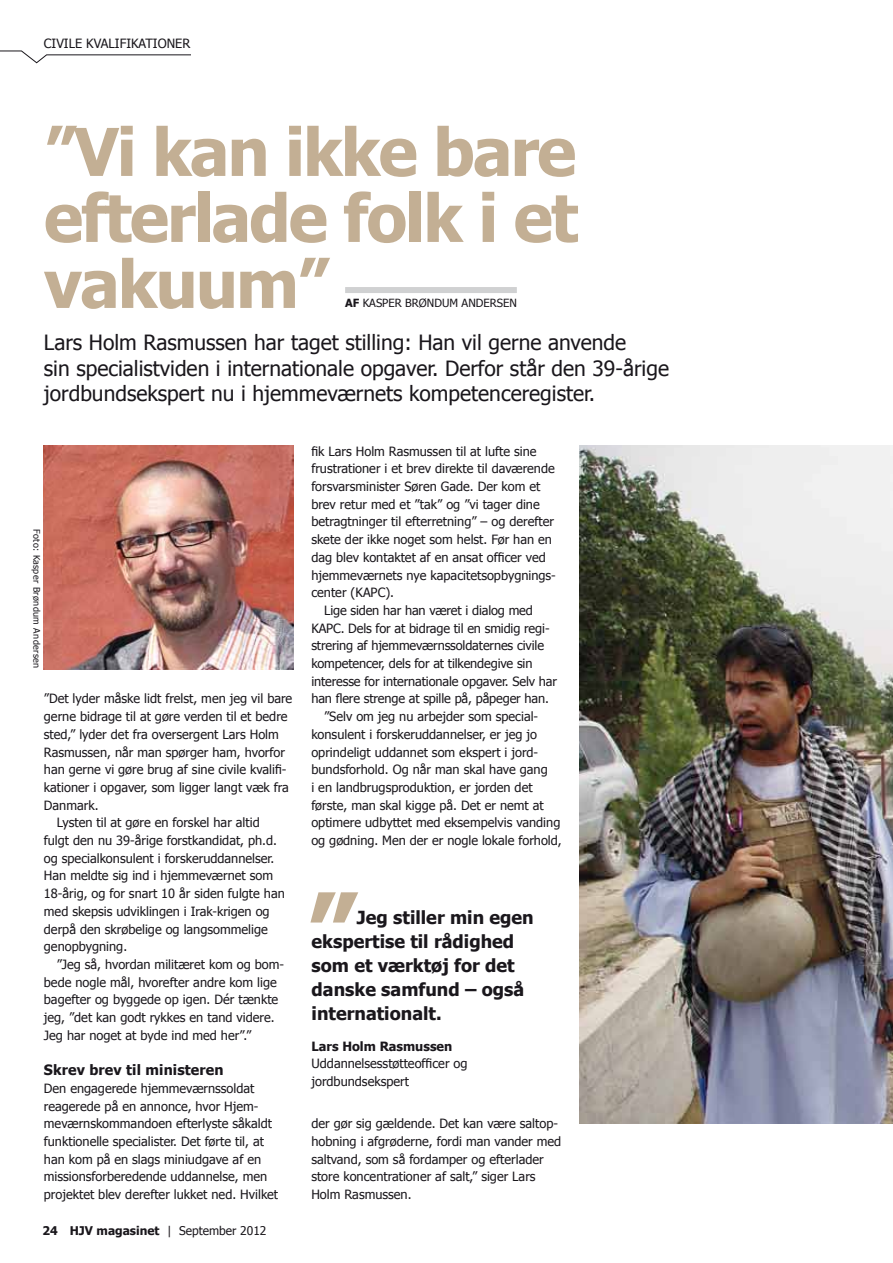
<style>
.page{position:relative;width:893px;height:1263px;background:#fff}
.page>*{position:absolute;margin:0;border:0;box-sizing:border-box;transform-origin:0 0}
.t1{font:700 105px "Tahoma";color:#c3af94}
.t2{font:700 66px/66px "Tahoma";letter-spacing:-.03em;color:#c3af94;text-align:justify}
.t3{font:21px/25.5px "Tahoma";color:#1a171c}
.t4{font:700 18px/24px "Tahoma";color:#1a171c}
.t5{font:700 14.25px "Tahoma";letter-spacing:.01em;color:#1a171c}
.t6{font:12.75px/17.7px "Tahoma";color:#1a171c}
.t7{font:700 12.75px "Tahoma";color:#1a171c}
.t8{font:700 12px "Tahoma";color:#1a171c}
.t9{font:11.25px "Tahoma";color:#1a171c}
.t10{font:9px "Tahoma";letter-spacing:.04em;color:#1a171c}
.s1{font-weight:700}
.s2{font-weight:400}
</style>
<div class="page">
<svg style="left:0;top:50px;width:191px;height:14px"></svg>
<img style="left:44px;top:446px;width:249px;height:223px">
<div style="left:345px;top:287px;width:172px;height:6px;background:#d0d1d2"></div>
<img style="left:580px;top:446px;width:313px;height:677px">
<p class="t6" style="left:44px;top:35px;width:148px">CIVILE KVALIFIKATION ER</p>
<h2 class="t2" style="left:44px;top:117px;width:536px">”Vi kan ikke bare efterlade folk i et vakuum”</h2>
<h3 class="t3" style="left:44px;top:329px;width:627px">Lars Holm Rasmussen har taget stilling: Han vil gerne anvende<br>sin specialistviden i internationale opgaver. Derfor står den 39-årige jordbundsekspert nu i hjemmeværnets kompetenceregister.</h3>
<p class="t9" style="left:345px;top:295px;width:32px"><span class="s1">Af</span> Kasper</p>
<p class="t9" style="left:405px;top:295px;width:86px">Brøndum Anderse</p>
<p class="t9" style="left:509px;top:295px;width:9px">n</p>
<p class="t10" style="left:43px;top:529px;width:140px;rotate:90deg">Foto: Kasper Brøndum Andersen</p>
<p class="t6" style="left:44px;top:689px;width:250px">”Det lyder måske lidt frelst, men jeg vil bare</p>
<p class="t6" style="left:44px;top:707px;width:245px">gerne bidrage til at gøre verden til et bedre</p>
<p class="t6" style="left:44px;top:725px;width:236px">sted,” lyder det fra oversergent Lars Holm</p>
<p class="t6" style="left:44px;top:743px;width:243px">Rasmussen, når man spørger ham, hvorfor</p>
<p class="t6" style="left:44px;top:760px;width:244px">han gerne vi gøre brug af sine civile kvalifi-</p>
<p class="t6" style="left:44px;top:778px;width:247px">kationer i opgaver, som ligger langt væk fra</p>
<p class="t6" style="left:44px;top:796px;width:56px">Danmark.</p>
<p class="t6" style="left:57px;top:813px;width:205px">Lysten til at gøre en forskel har altid</p>
<p class="t6" style="left:44px;top:831px;width:235px">fulgt den nu 39-årige forstkandidat, ph.d.</p>
<p class="t6" style="left:44px;top:849px;width:232px">og specialkonsulent i forskeruddannelser.</p>
<p class="t6" style="left:44px;top:866px;width:231px">Han meldte sig ind i hjemmeværnet som</p>
<p class="t6" style="left:44px;top:884px;width:242px">18-årig, og for snart 10 år siden fulgte han</p>
<p class="t6" style="left:44px;top:902px;width:227px">med skepsis udviklingen i Irak-krigen og</p>
<p class="t6" style="left:44px;top:920px;width:225px">derpå den skrøbelige og langsommelige</p>
<p class="t6" style="left:44px;top:937px;width:85px">genopbygning.</p>
<p class="t6" style="left:57px;top:955px;width:229px">”Jeg så, hvordan militæret kom og bom-</p>
<p class="t6" style="left:44px;top:973px;width:234px">bede nogle mål, hvorefter andre kom lige</p>
<p class="t6" style="left:44px;top:990px;width:236px">bagefter og byggede op igen. Dér tænkte</p>
<p class="t6" style="left:44px;top:1008px;width:232px">jeg, ”det kan godt rykkes en tand videre.</p>
<p class="t6" style="left:44px;top:1026px;width:209px">Jeg har noget at byde ind med her”.”</p>
<p class="t5" style="left:44px;top:1061px;width:181px">Skrev brev til ministeren</p>
<p class="t6" style="left:44px;top:1079px;width:236px">Den engagerede hjemmeværnssoldat reagerede på en annonce, hvor Hjem&shy;meværnskommandoen efterlyste såkaldt funktionelle specialister. Det førte til, at han kom på en slags miniudgave af en missionsforberedende uddannelse, men projektet blev derefter lukket ned. Hvilket</p>
<p class="t8" style="left:43px;top:1222px;width:225px">24 HJV magasinet <span class="s2">| September 2012</span></p>
<p class="t6" style="left:311px;top:442px;width:227px">fik Lars Holm Rasmussen til at lufte sine</p>
<p class="t6" style="left:311px;top:459px;width:245px">frustrationer i et brev direkte til daværende</p>
<p class="t6" style="left:311px;top:477px;width:231px">forsvarsminister Søren Gade. Der kom et</p>
<p class="t6" style="left:311px;top:495px;width:230px">brev retur med et ”tak” og ”vi tager dine</p>
<p class="t6" style="left:311px;top:512px;width:244px">betragtninger til efterretning” – og derefter</p>
<p class="t6" style="left:311px;top:530px;width:242px">skete der ikke noget som helst. Før han en</p>
<p class="t6" style="left:311px;top:548px;width:236px">dag blev kontaktet af en ansat officer ved</p>
<p class="t6" style="left:311px;top:566px;width:246px">hjemmeværnets nye kapacitetsopbygnings-</p>
<p class="t6" style="left:311px;top:583px;width:84px">center (KAPC).</p>
<p class="t6" style="left:324px;top:601px;width:210px">Lige siden har han været i dialog med</p>
<p class="t6" style="left:311px;top:619px;width:240px">KAPC. Dels for at bidrage til en smidig regi-</p>
<p class="t6" style="left:311px;top:636px;width:234px">strering af hjemmeværnssoldaternes civile</p>
<p class="t6" style="left:311px;top:654px;width:223px">kompetencer, dels for at tilkendegive sin</p>
<p class="t6" style="left:311px;top:672px;width:247px">interesse for internationale opgaver. Selv har</p>
<p class="t6" style="left:311px;top:689px;width:239px">han flere strenge at spille på, påpeger han.</p>
<p class="t6" style="left:324px;top:707px;width:216px">”Selv om jeg nu arbejder som special-</p>
<p class="t6" style="left:311px;top:725px;width:227px">konsulent i forskeruddannelser, er jeg jo</p>
<p class="t6" style="left:311px;top:742px;width:228px">oprindeligt uddannet som ekspert i jord-</p>
<p class="t6" style="left:311px;top:760px;width:238px">bundsforhold. Og når man skal have gang</p>
<p class="t6" style="left:311px;top:778px;width:223px">i en landbrugsproduktion, er jorden det</p>
<p class="t6" style="left:311px;top:796px;width:234px">første, man skal kigge på. Det er nemt at</p>
<p class="t6" style="left:311px;top:813px;width:250px">optimere udbyttet med eksempelvis vanding</p>
<p class="t6" style="left:311px;top:831px;width:252px">og gødning. Men der er nogle lokale forhold,</p>
<h1 class="t1" style="left:306px;top:867px;width:53px">”</h1>
<h3 class="t4" style="left:312px;top:905px;width:224px;text-indent:45px">Jeg stiller min egen ekspertise til rådighed som et værktøj for det danske samfund – også internationalt.</h3>
<p class="t7" style="left:312px;top:1038px;width:142px">Lars Holm Rasmussen</p>
<p class="t6" style="left:312px;top:1054px;width:158px">Uddannelsesstøtteofficer og jordbundsekspert</p>
<p class="t6" style="left:311px;top:1114px;width:251px">der gør sig gældende. Det kan være saltop&shy;hobning i afgrøderne, fordi man vander med saltvand, som så fordamper og efterlader store koncentrationer af salt,” siger Lars Holm Rasmussen.</p>
</div>
